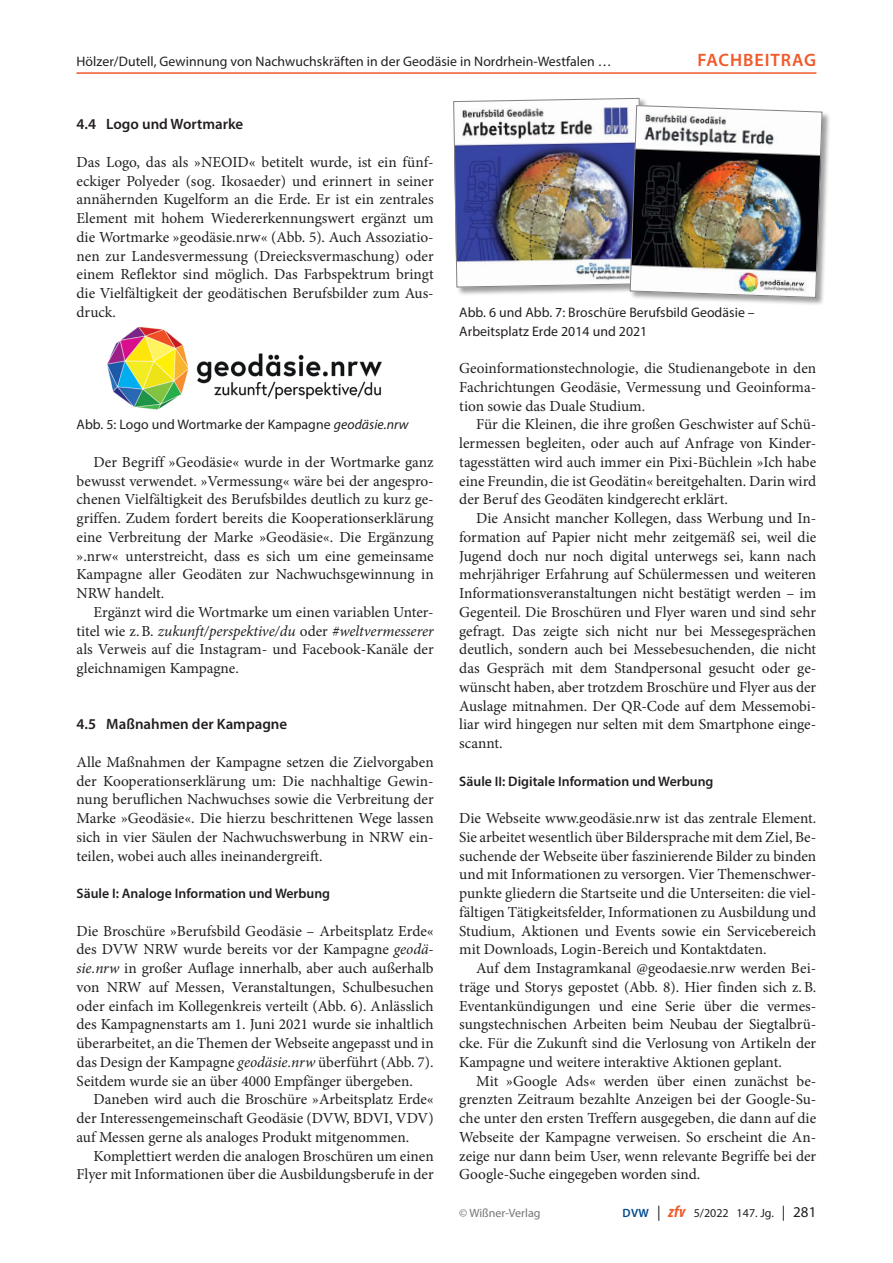
<style>
.page{position:relative;width:893px;height:1263px;background:#fff}
.page>*{position:absolute;margin:0;border:0;box-sizing:border-box;transform-origin:0 0}
.t1{font:600 18px "Myriad Pro";letter-spacing:.055em;color:#f15929}
._01_normal{font:15.3px/18.8px "Minion Pro";color:#231f20;text-align:justify}
._01_normal_oEZ{font:15.3px/18.8px "Minion Pro";color:#231f20;text-align:justify}
._12_titel_2{font:600 15px "Myriad Pro";color:#231f20}
._05_abb{font:13.8px/18.8px "Myriad Pro";letter-spacing:.005em;color:#231f20}
._13_titel_3{font:600 13.8px "Myriad Pro";color:#231f20}
.t2{font:12px "Myriad Pro";letter-spacing:.005em;color:#231f20}
.t3{font:12px "Myriad Pro";color:#757679}
.s1{font-style:italic}
.s2{font-weight:600;color:#014990}
.s3{font-size:15px}
.s4{font-weight:700;font-style:italic;font-stretch:condensed;font-size:16.5px;color:#f15929}
</style>
<div class="page">
<div style="left:453px;top:98px;width:199px;height:198px;background:#231f20;opacity:.44"></div>
<img style="left:453px;top:98px;width:190px;height:189px">
<div style="left:453px;top:98px;width:190px;height:189px;border:1px solid #808285;border-radius:3px"></div>
<div style="left:629px;top:105px;width:202px;height:202px;background:#231f20;opacity:.44"></div>
<img style="left:630px;top:105px;width:192px;height:193px">
<div style="left:630px;top:105px;width:192px;height:193px;border:1px solid #808285;border-radius:6px"></div>
<img style="left:107px;top:327px;width:275px;height:82px">
<hr style="left:77px;top:72px;width:739px;height:2px;background:#f15929">
<p class="_05_abb" style="left:77px;top:52px;width:537px">Hölzer/Dutell, Gewinnung von Nachwuchskräften in der Geodäsie in Nordrhein-Westfalen …</p>
<p class="t1" style="left:698px;top:48px;width:118px">Fachbeitrag</p>
<p class="_12_titel_2" style="left:77px;top:115px;width:168px">4.4 Logo und Wortmarke</p>
<p class="_01_normal_oEZ" style="left:77px;top:153px;width:359px">Das Logo, das als »NEOID« betitelt wurde, ist ein fünf&shy;eckiger Polyeder (sog. Ikosaeder) und erinnert in seiner annähernden Kugelform an die Erde. Er ist ein zentrales Element mit hohem Wiedererkennungswert ergänzt um die Wortmarke »geodäsie.nrw« (Abb. 5). Auch Assoziatio&shy;nen zur Landesvermessung (Dreiecksvermaschung) oder einem Reflektor sind möglich. Das Farbspektrum bringt die Vielfältigkeit der geodätischen Berufsbilder zum Aus&shy;druck.</p>
<p class="_05_abb" style="left:77px;top:415px;width:334px">Abb. 5: Logo und Wortmarke der Kampagne <span class="s1">geodäsie.nrw</span></p>
<p class="_01_normal" style="left:77px;top:453px;width:359px;text-indent:17px">Der Begriff »Geodäsie« wurde in der Wortmarke ganz bewusst verwendet. »Vermessung« wäre bei der angespro&shy;chenen Vielfältigkeit des Berufsbildes deutlich zu kurz ge&shy;griffen. Zudem fordert bereits die Kooperationserklärung eine Verbreitung der Marke »Geodäsie«. Die Ergänzung ».nrw« unterstreicht, dass es sich um eine gemeinsame Kampagne aller Geodäten zur Nachwuchsgewinnung in NRW handelt.</p>
<p class="_01_normal" style="left:77px;top:603px;width:359px;text-indent:17px">Ergänzt wird die Wortmarke um einen variablen Unter&shy;titel wie z.B. <span class="s1">zukunft/perspektive/du</span> oder <span class="s1">#weltvermesserer </span>als Verweis auf die Instagram- und Facebook-Kanäle der gleichnamigen Kampagne.</p>
<p class="_12_titel_2" style="left:77px;top:715px;width:212px">4.5 Maßnahmen der Kampagne</p>
<p class="_01_normal_oEZ" style="left:77px;top:753px;width:359px">Alle Maßnahmen der Kampagne setzen die Zielvorgaben der Kooperationserklärung um: Die nachhaltige Gewin&shy;nung beruflichen Nachwuchses sowie die Verbreitung der Marke »Geodäsie«. Die hierzu beschrittenen Wege lassen sich in vier Säulen der Nachwuchswerbung in NRW ein&shy;teilen, wobei auch alles ineinandergreift.</p>
<p class="_13_titel_3" style="left:77px;top:885px;width:255px">Säule I: Analoge Information und Werbung</p>
<p class="_01_normal_oEZ" style="left:77px;top:921px;width:359px">Die Broschüre »Berufsbild Geodäsie – Arbeitsplatz Erde« des DVW NRW wurde bereits vor der Kampagne <span class="s1">geodä&shy;sie.nrw</span> in großer Auflage innerhalb, aber auch außerhalb von NRW auf Messen, Veranstaltungen, Schulbesuchen oder einfach im Kollegenkreis verteilt (Abb. 6). Anlässlich des Kampagnenstarts am 1. Juni 2021 wurde sie inhaltlich überarbeitet, an die Themen der Webseite angepasst und in das Design der Kampagne <span class="s1">geodäsie.nrw</span> überführt (Abb. 7).<br>Seitdem wurde sie an über 4000 Empfänger übergeben.</p>
<p class="_01_normal" style="left:77px;top:1090px;width:359px;text-indent:17px">Daneben wird auch die Broschüre »Arbeitsplatz Erde« der Interessengemeinschaft Geodäsie (DVW, BDVI, VDV) auf Messen gerne als analoges Produkt mitgenommen.</p>
<p class="_01_normal" style="left:77px;top:1146px;width:359px;text-align:right">Komplettiert werden die analogen Broschüren um einen<br>Flyer mit Informationen über die Ausbildungsberufe in der</p>
<p class="_05_abb" style="left:459px;top:303px;width:297px">Abb. 6 und Abb. 7: Broschüre Berufsbild Geodäsie –<br>Arbeitsplatz Erde 2014 und 2021</p>
<p class="_01_normal" style="left:459px;top:359px;width:359px">Geoinformationstechnologie, die Studienangebote in den Fachrichtungen Geodäsie, Vermessung und Geoinforma&shy;tion sowie das Duale Studium.</p>
<p class="_01_normal" style="left:459px;top:415px;width:359px;text-indent:17px">Für die Kleinen, die ihre großen Geschwister auf Schü&shy;lermessen begleiten, oder auch auf Anfrage von Kinder&shy;tagesstätten wird auch immer ein Pixi-Büchlein »Ich habe eine Freundin, die ist Geodätin« bereitgehalten. Darin wird der Beruf des Geodäten kindgerecht erklärt.</p>
<p class="_01_normal" style="left:459px;top:509px;width:359px;text-indent:17px">Die Ansicht mancher Kollegen, dass Werbung und In&shy;formation auf Papier nicht mehr zeitgemäß sei, weil die Jugend doch nur noch digital unterwegs sei, kann nach mehrjähriger Erfahrung auf Schülermessen und weiteren Informationsveranstaltungen nicht bestätigt werden – im Gegenteil. Die Broschüren und Flyer waren und sind sehr gefragt. Das zeigte sich nicht nur bei Messegesprächen deutlich, sondern auch bei Messebesuchenden, die nicht das Gespräch mit dem Standpersonal gesucht oder ge&shy;wünscht haben, aber trotzdem Broschüre und Flyer aus der Auslage mitnahmen. Der QR‑Code auf dem Messemobi&shy;liar wird hingegen nur selten mit dem Smartphone einge&shy;scannt.</p>
<p class="_13_titel_3" style="left:459px;top:772px;width:256px">Säule II: Digitale Information und Werbung</p>
<p class="_01_normal_oEZ" style="left:459px;top:809px;width:359px">Die Webseite www.geodäsie.nrw ist das zentrale Element.<br>Sie arbeitet wesentlich über Bildersprache mit dem Ziel, Be&shy;suchende der Webseite über faszinierende Bilder zu binden und mit Informationen zu versorgen. Vier Themenschwer&shy;punkte gliedern die Startseite und die Unterseiten: die viel&shy;fältigen Tätigkeitsfelder, Informationen zu Ausbildung und Studium, Aktionen und Events sowie ein Servicebereich mit Downloads, Login-Bereich und Kontaktdaten.</p>
<p class="_01_normal" style="left:459px;top:959px;width:359px;text-indent:17px">Auf dem Instagramkanal @geodaesie.nrw werden Bei&shy;träge und Storys gepostet (Abb. 8). Hier finden sich z.B.<br>Eventankündigungen und eine Serie über die vermes&shy;sungstechnischen Arbeiten beim Neubau der Siegtalbrü&shy;cke. Für die Zukunft sind die Verlosung von Artikeln der Kampagne und weitere interaktive Aktionen geplant.</p>
<p class="_01_normal" style="left:459px;top:1071px;width:359px;text-indent:17px">Mit »Google Ads« werden über einen zunächst be&shy;grenzten Zeitraum bezahlte Anzeigen bei der Google-Su&shy;che unter den ersten Treffern ausgegeben, die dann auf die Webseite der Kampagne verweisen. So erscheint die An&shy;zeige nur dann beim User, wenn relevante Begriffe bei der Google-Suche eingegeben worden sind.</p>
<p class="t3" style="left:459px;top:1205px;width:83px">© Wißner-Verlag</p>
<p class="t2" style="left:623px;top:1205px;width:195px"><span class="s2">DVW</span> <span class="s3">|</span> <span class="s4">zfv</span> 5/2022 147. Jg. <span class="s3">| 281</span></p>
</div>
